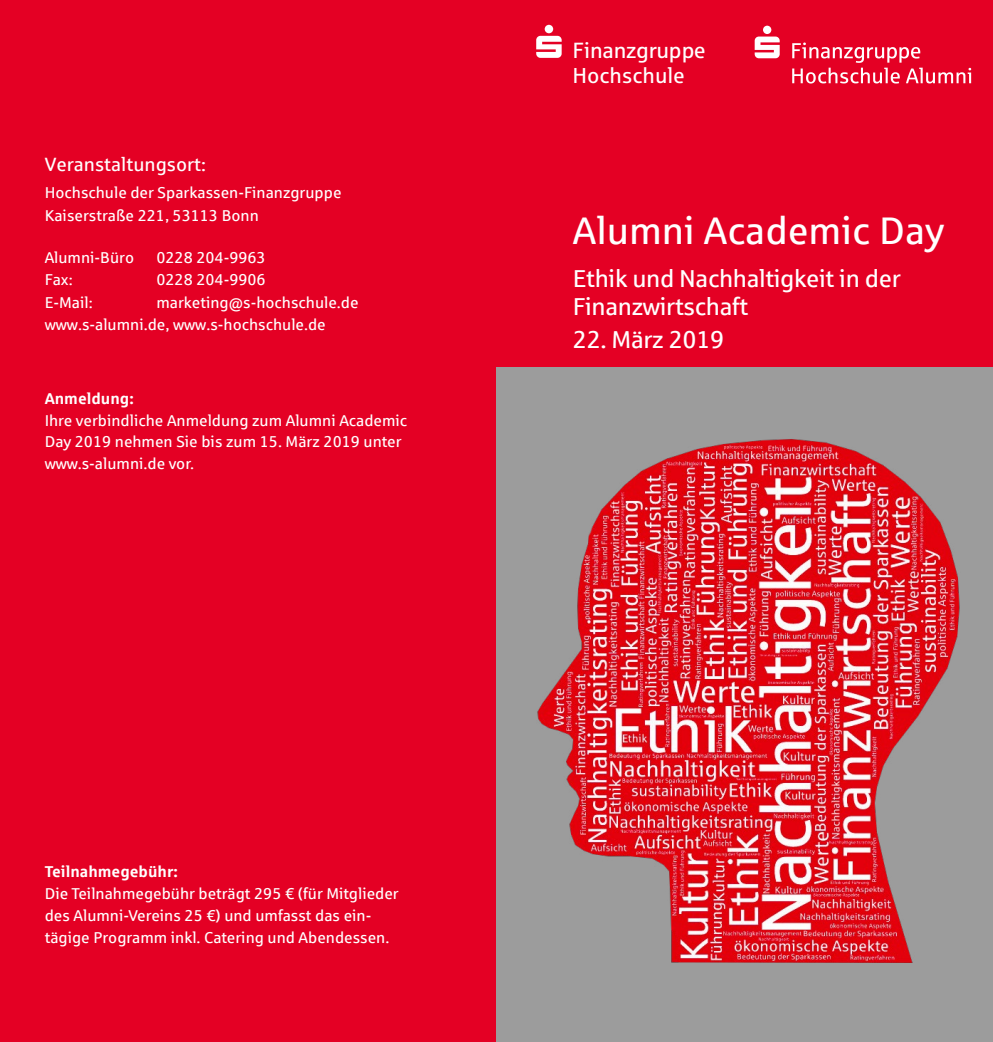
<style>
.page{position:relative;width:993px;height:1042px;background:#fff}
.page>*{position:absolute;margin:0;border:0;box-sizing:border-box;transform-origin:0 0}
.t1{font:38.5px "Sparkasse Rg";color:#fff}
.t2{font:24.5px/28px "Sparkasse Rg";letter-spacing:-.015em;color:#fff}
.t3{font:22.05px "Sparkasse Rg";letter-spacing:-.015em;color:#fff}
.t4{font:21.53px "Sparkasse Rg";color:#fff}
.t5{font:19.25px "Sparkasse Rg";color:#fff}
.t6{font:15.75px/21.9px "Sparkasse Rg";color:#fff}
.t7{font:700 15.75px "Sparkasse Rg";color:#fff}
</style>
<div class="page">
<div style="left:0;top:0;width:992px;height:1042px;background:#e40024"></div>
<div style="left:496px;top:367px;width:496px;height:675px;background:#9c9c9c"></div>
<svg style="left:754px;top:26px;width:25px;height:32px"></svg>
<svg style="left:792px;top:42px;width:178px;height:42px"></svg>
<svg style="left:536px;top:25px;width:25px;height:33px"></svg>
<img style="left:537px;top:439px;width:423px;height:523px">
<p class="t5" style="left:45px;top:153px;width:163px">Veranstaltungsort:</p>
<p class="t6" style="left:45px;top:181px;width:298px;line-height:22.4px">Hochschule der Sparkassen-Finanzgruppe<br>Kaiserstraße 221, 53113 Bonn</p>
<p class="t6" style="left:45px;top:246px;width:91px">Alumni-Büro</p>
<p class="t6" style="left:156px;top:246px;width:111px">0228 204-9963</p>
<p class="t6" style="left:45px;top:268px;width:30px">Fax:</p>
<p class="t6" style="left:156px;top:268px;width:111px">0228 204-9906</p>
<p class="t6" style="left:45px;top:291px;width:50px">E-Mail:</p>
<p class="t6" style="left:45px;top:290px;width:315px;line-height:22.4px;text-indent:112px">marketing@s-hochschule.de www.s-alumni.de, www.s-hochschule.de</p>
<p class="t7" style="left:45px;top:388px;width:91px">Anmeldung:</p>
<p class="t6" style="left:45px;top:409px;width:364px">Ihre verbindliche Anmeldung zum Alumni Academic<br>Day 2019 nehmen Sie bis zum 15. März 2019 unter www.s-alumni.de vor.</p>
<p class="t7" style="left:45px;top:861px;width:134px">Teilnahmegebühr:</p>
<p class="t6" style="left:45px;top:882px;width:355px">Die Teilnahmegebühr beträgt 295 € (für Mitglieder des Alumni-Vereins 25 €) und umfasst das ein&shy;tägige Programm inkl. Catering und Abendessen.</p>
<h3 class="t3" style="left:572px;top:37px;width:135px">Finanzgruppe</h3>
<h3 class="t4" style="left:572px;top:62px;width:114px">Hochschule</h3>
<h1 class="t1" style="left:572px;top:207px;width:373px">Alumni Academic Day</h1>
<h2 class="t2" style="left:572px;top:264px;width:329px">Ethik und Nachhaltigkeit in der<br>Finanzwirtschaft</h2>
<h2 class="t2" style="left:572px;top:325px;width:153px">22. März 2019</h2>
</div>
